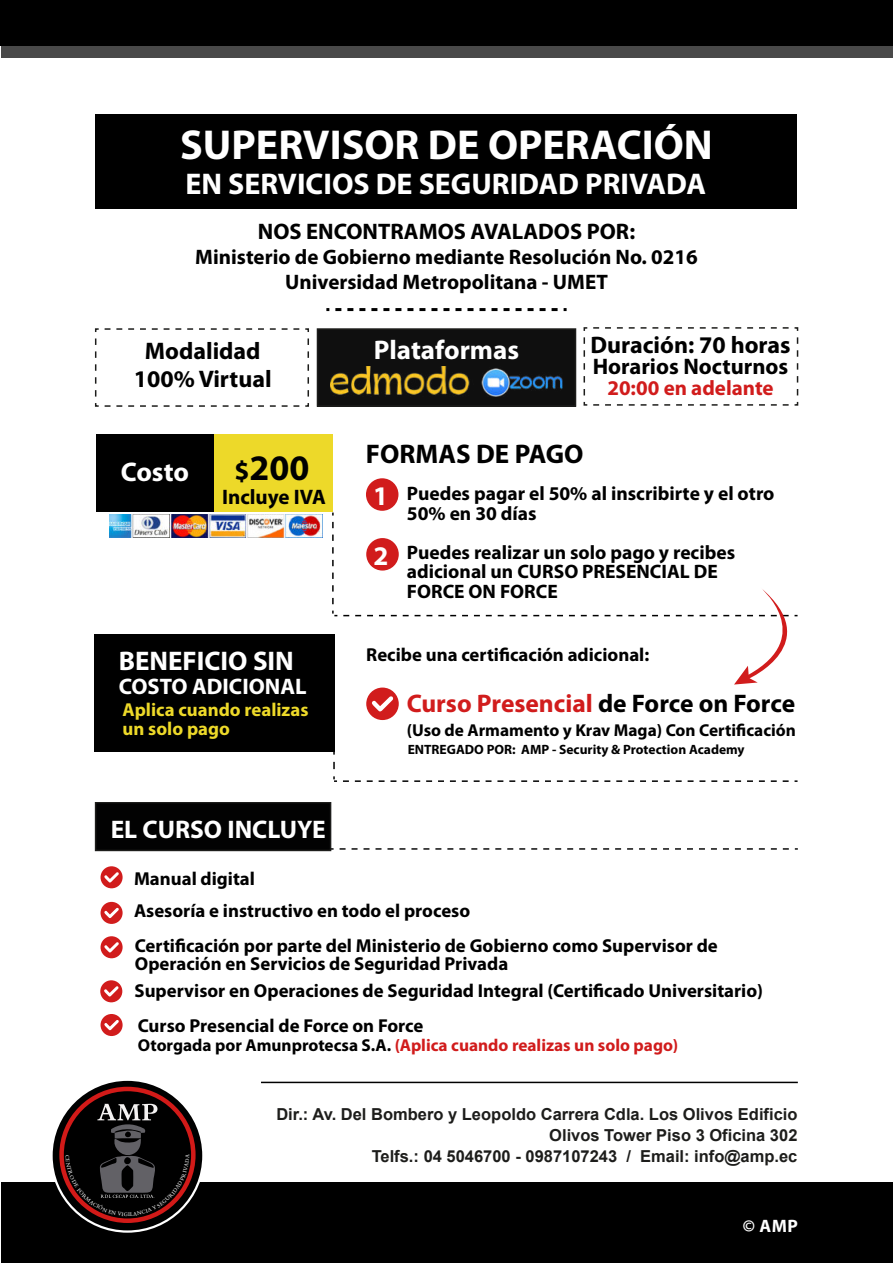
<style>
.page{position:relative;width:893px;height:1263px;background:#fff}
.page>*{position:absolute;margin:0;border:0;box-sizing:border-box;transform-origin:0 0}
.t1{font:700 42px "Myriad Pro";color:#fff}
.t2{font:700 36px "Myriad Pro";color:#000}
.t3{font:700 30px "Myriad Pro";color:#fff}
.t4{font:700 27px "Myriad Pro";color:#fff}
.t5{font:700 27px "Myriad Pro";color:#000}
.t6{font:700 25.5px "Myriad Pro";color:#d11c1c}
.t7{font:700 25.5px "Myriad Pro";color:#fff}
.t8{font:700 24px/28.8px "Myriad Pro";color:#000;text-align:center}
.t9{font:700 22.5px "Myriad Pro";color:#000}
.t10{font:700 22.5px "Myriad Pro";color:#fff}
.t11{font:700 21px/25.2px "Myriad Pro";color:#000;text-align:center}
.t12{font:700 21px "Myriad Pro";color:#d11c1c}
.t13{font:700 19.5px/19.5px "Myriad Pro";color:#000}
.t14{font:700 18.75px/34.3px "Myriad Pro";color:#000}
.t15{font:700 18.75px/19.5px "Myriad Pro";color:#edd929}
.t16{font:700 18px "Myriad Pro";color:#fff}
.t17{font:700 17.25px "Myriad Pro";color:#d11c1c}
.t18{font:700 17.25px "Myriad Pro";color:#000}
.t19{font:700 16.5px/21px "Arial";color:#1d1d1b;text-align:right}
.t20{font:700 13.5px "Myriad Pro";color:#000}
.s1{font-size:27px}
.s2{color:#000}
</style>
<div class="page">
<div style="left:94px;top:634px;width:240px;height:118px;background:#000"></div>
<div style="left:96px;top:434px;width:118px;height:77px;background:#000"></div>
<div style="left:214px;top:434px;width:119px;height:77px;background:#edd929"></div>
<div style="left:317px;top:329px;width:258px;height:77px;background:#0f0f0f"></div>
<div style="left:317px;top:328px;width:259px;height:79px;border:2px solid #1d1d1b"></div>
<div style="left:95px;top:114px;width:702px;height:94px;background:#000"></div>
<div style="left:1px;top:12px;width:892px;height:45px;background:#494949"></div>
<div style="left:0;top:0;width:893px;height:45px;background:#000"></div>
<div style="left:2px;top:1182px;width:891px;height:81px;background:#000"></div>
<hr style="left:261px;top:1082px;width:537px;height:1px;background:#000">
<img style="left:109px;top:515px;width:214px;height:23px">
<div style="left:96px;top:802px;width:235px;height:48px;background:#020202"></div>
<div style="left:95px;top:802px;width:236px;height:49px;border:2px solid #1d1d1b"></div>
<svg style="left:52px;top:1080px;width:151px;height:151px;fill:#000"></svg>
<div style="left:59px;top:1087px;width:137px;height:136px;border:4px solid #d21a18;border-radius:50%"></div>
<img style="left:331px;top:366px;width:231px;height:30px">
<svg style="left:94px;top:328px;width:215px;height:79px"></svg>
<svg style="left:583px;top:327px;width:216px;height:79px"></svg>
<div style="left:101px;top:866px;width:22px;height:22px;background:#d11c1c;border-radius:50%"></div>
<svg style="left:104px;top:872px;width:15px;height:10px"></svg>
<div style="left:101px;top:902px;width:22px;height:22px;background:#d11c1c;border-radius:50%"></div>
<svg style="left:104px;top:908px;width:15px;height:10px"></svg>
<div style="left:101px;top:936px;width:22px;height:22px;background:#d11c1c;border-radius:50%"></div>
<svg style="left:104px;top:942px;width:15px;height:10px"></svg>
<div style="left:100px;top:980px;width:22px;height:22px;background:#d11c1c;border-radius:50%"></div>
<svg style="left:104px;top:986px;width:15px;height:10px"></svg>
<div style="left:101px;top:1014px;width:22px;height:22px;background:#d11c1c;border-radius:50%"></div>
<svg style="left:104px;top:1020px;width:15px;height:10px"></svg>
<svg style="left:340px;top:848px;width:458px;height:2px"></svg>
<svg style="left:333px;top:762px;width:4px;height:20px"></svg>
<svg style="left:343px;top:780px;width:454px;height:2px"></svg>
<svg style="left:335px;top:308px;width:232px;height:3px"></svg>
<div style="left:366px;top:478px;width:32px;height:33px;background:#d11c1c;border-radius:50%"></div>
<svg style="left:332px;top:522px;width:5px;height:94px"></svg>
<svg style="left:343px;top:589px;width:455px;height:95px"></svg>
<div style="left:366px;top:538px;width:33px;height:33px;background:#d11c1c;border-radius:50%"></div>
<div style="left:366px;top:687px;width:33px;height:33px;background:#d11c1c;border-radius:50%"></div>
<svg style="left:372px;top:696px;width:21px;height:15px"></svg>
<svg style="left:66px;top:1104px;width:123px;height:112px"></svg>
<h1 class="t1" style="left:180px;top:124px;width:534px">SUPERVISOR DE OPERACIÓN</h1>
<h3 class="t3" style="left:185px;top:169px;width:522px">EN SERVICIOS DE SEGURIDAD PRIVADA</h3>
<p class="t9" style="left:258px;top:220px;width:379px">NOS ENCONTRAMOS AVALADOS POR:</p>
<p class="t11" style="left:195px;top:245px;width:504px">Ministerio de Gobierno mediante Resolución No. 0216<br>Universidad Metropolitana - UMET</p>
<p class="t8" style="left:134px;top:337px;width:139px">Modalidad<br>100% Virtual</p>
<h3 class="t4" style="left:374px;top:336px;width:147px">Plataformas</h3>
<p class="t8" style="left:590px;top:331px;width:202px">Duración: 70 horas</p>
<p class="t9" style="left:593px;top:355px;width:197px">Horarios Nocturnos</p>
<p class="t12" style="left:607px;top:377px;width:168px">20:00 en adelante</p>
<h3 class="t5" style="left:366px;top:440px;width:219px">FORMAS DE PAGO</h3>
<h3 class="t4" style="left:121px;top:458px;width:70px">Costo</h3>
<h2 class="t2" style="left:234px;top:449px;width:76px"><span class="s1">$</span>200</h2>
<p class="t11" style="left:222px;top:484px;width:105px">Incluye IVA</p>
<p class="t13" style="left:407px;top:484px;width:369px">Puedes pagar el 50% al inscribirte y el otro<br>50% en 30 días</p>
<p class="t13" style="left:407px;top:543px;width:330px">Puedes realizar un solo pago y recibes adicional un CURSO PRESENCIAL DE<br>FORCE ON FORCE</p>
<h3 class="t4" style="left:373px;top:482px;width:16px">1</h3>
<h3 class="t4" style="left:373px;top:542px;width:16px">2</h3>
<h3 class="t4" style="left:119px;top:647px;width:177px">BENEFICIO SIN</h3>
<p class="t10" style="left:119px;top:675px;width:189px">COSTO ADICIONAL</p>
<p class="t15" style="left:123px;top:700px;width:187px">Aplica cuando realizas un solo pago</p>
<h3 class="t7" style="left:111px;top:817px;width:216px">EL CURSO INCLUYE</h3>
<p class="t14" style="left:134px;top:862px;width:122px">Manual digital</p>
<p class="t14" style="left:366px;top:638px;width:285px">Recibe una certificación adicional:</p>
<h3 class="t6" style="left:407px;top:690px;width:390px">Curso Presencial <span class="s2">de Force on Force</span></h3>
<p class="t18" style="left:407px;top:721px;width:391px">(Uso de Armamento y Krav Maga) Con Certificación</p>
<p class="t20" style="left:408px;top:743px;width:338px">ENTREGADO POR: AMP - Security &amp; Protection Academy</p>
<p class="t14" style="left:134px;top:894px;width:585px">Asesoría e instructivo en todo el proceso<br>Certificación por parte del Ministerio de Gobierno como Supervisor de</p>
<p class="t14" style="left:135px;top:951px;width:630px;line-height:26.8px">Operación en Servicios de Seguridad Privada<br>Supervisor en Operaciones de Seguridad Integral (Certificado Universitario)</p>
<p class="t14" style="left:138px;top:1009px;width:287px">Curso Presencial de Force on Force</p>
<p class="t17" style="left:138px;top:1036px;width:542px"><span class="s2">Otorgada por Amunprotecsa S.A.</span> (Aplica cuando realizas un solo pago)</p>
<p class="t19" style="left:276px;top:1105px;width:523px">Dir.: Av. Del Bombero y Leopoldo Carrera Cdla. Los Olivos Edificio<br>Olivos Tower Piso 3 Oficina 302<br>Telfs.: 04 5046700 - 0987107243 / Email: info@amp.ec</p>
<p class="t16" style="left:743px;top:1216px;width:56px">© AMP</p>
</div>
